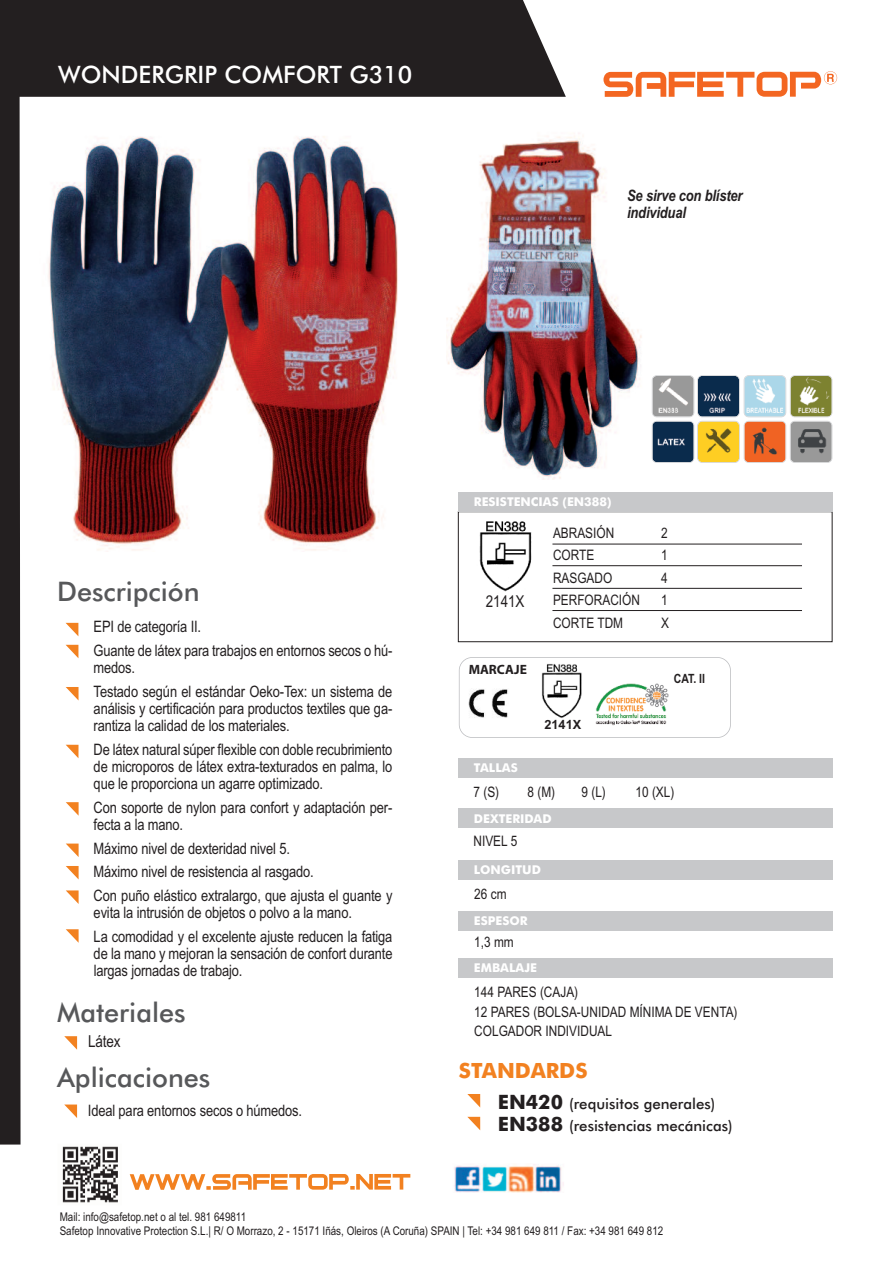
<style>
.page{position:relative;width:893px;height:1263px;background:#fff}
.page>*{position:absolute;margin:0;border:0;box-sizing:border-box;transform-origin:0 0}
.t1{font:500 27px "Futura BT";color:#57585a}
.t2{font:500 24px "Futura BT";color:#fff}
.t3{font:700 21px "Futura BT";color:#f28120}
.t4{font:16.5px "Arial Narrow";letter-spacing:-.01em;color:#231f20}
.t5{font:16.35px "Arial Narrow";color:#231f20}
.t6{font:15.75px/23.7px "Arial Narrow";letter-spacing:-.01em;color:#231f20}
.t7{font:italic 700 15.75px/17px "Arial Narrow";letter-spacing:-.01em;color:#231f20}
.t8{font:500 15px/21.9px "Futura BT";color:#231f20}
.t9{font:14.4px/19.5px "Arial Narrow";color:#231f20}
.t10{font:700 13.5px "Myriad Pro";color:#231f20}
.t11{font:700 12.75px "Arial Narrow";color:#231f20}
.t12{font:700 12.75px "Arial";color:#231f20}
.t13{font:700 12.15px "Futura BT";color:#fff}
.t14{font:12px/14.2px "Arial Narrow";color:#231f20}
.s1{font-weight:700;font-size:19.8px}
</style>
<div class="page">
<img style="left:446px;top:133px;width:196px;height:346px">
<img style="left:48px;top:136px;width:350px;height:415px">
<div style="left:21px;top:0;width:545px;height:97px;background:#231f20"></div>
<div style="left:458px;top:511px;width:374px;height:131px;border:1px solid #231f20"></div>
<svg style="left:130px;top:1174px;width:280px;height:16px"></svg>
<img style="left:62px;top:1146px;width:56px;height:57px">
<svg style="left:603px;top:71px;width:234px;height:26px"></svg>
<img style="left:454px;top:1164px;width:110px;height:29px">
<svg style="left:467px;top:1094px;width:13px;height:13px"></svg>
<svg style="left:467px;top:1117px;width:13px;height:13px"></svg>
<svg style="left:66px;top:623px;width:12px;height:13px"></svg>
<svg style="left:64px;top:1036px;width:13px;height:14px"></svg>
<svg style="left:66px;top:645px;width:12px;height:13px"></svg>
<svg style="left:66px;top:745px;width:13px;height:13px"></svg>
<svg style="left:66px;top:687px;width:13px;height:13px"></svg>
<svg style="left:66px;top:802px;width:13px;height:14px"></svg>
<svg style="left:66px;top:843px;width:13px;height:14px"></svg>
<svg style="left:66px;top:866px;width:13px;height:13px"></svg>
<svg style="left:66px;top:890px;width:13px;height:14px"></svg>
<svg style="left:66px;top:929px;width:13px;height:14px"></svg>
<div style="left:458px;top:492px;width:374px;height:19px;background:#c7c8ca"></div>
<div style="left:458px;top:758px;width:374px;height:20px;background:#c7c8ca"></div>
<div style="left:458px;top:860px;width:375px;height:20px;background:#c7c8ca"></div>
<div style="left:458px;top:911px;width:375px;height:19px;background:#c7c8ca"></div>
<div style="left:458px;top:958px;width:375px;height:19px;background:#c7c8ca"></div>
<svg style="left:64px;top:1104px;width:13px;height:14px"></svg>
<div style="left:0;top:0;width:21px;height:1144px;background:#231f20"></div>
<img style="left:479px;top:521px;width:53px;height:71px">
<hr style="left:552px;top:544px;width:250px;height:1px;background:#231f20">
<hr style="left:552px;top:565px;width:250px;height:1px;background:#231f20">
<hr style="left:552px;top:588px;width:250px;height:1px;background:#231f20">
<hr style="left:552px;top:610px;width:250px;height:1px;background:#231f20">
<div style="left:458px;top:809px;width:374px;height:19px;background:#c7c8ca"></div>
<img style="left:652px;top:376px;width:42px;height:41px;border-radius:4px">
<div style="left:652px;top:375px;width:42px;height:42px;border:2px solid #d1d2d4;border-radius:5px"></div>
<img style="left:744px;top:422px;width:41px;height:40px;border-radius:4px">
<div style="left:744px;top:421px;width:42px;height:42px;border:2px solid #d1d2d4;border-radius:5px"></div>
<img style="left:791px;top:422px;width:41px;height:40px;border-radius:4px">
<div style="left:790px;top:421px;width:42px;height:42px;border:2px solid #d1d2d4;border-radius:5px"></div>
<img style="left:652px;top:422px;width:42px;height:40px;border-radius:4px">
<div style="left:652px;top:421px;width:42px;height:42px;border:2px solid #d1d2d4;border-radius:5px"></div>
<img style="left:744px;top:376px;width:41px;height:41px;border-radius:4px">
<div style="left:744px;top:375px;width:42px;height:42px;border:2px solid #d1d2d4;border-radius:5px"></div>
<img style="left:791px;top:376px;width:41px;height:41px;border-radius:4px">
<div style="left:790px;top:375px;width:42px;height:42px;border:2px solid #d1d2d4;border-radius:5px"></div>
<img style="left:698px;top:422px;width:41px;height:40px;border-radius:4px">
<div style="left:697px;top:421px;width:43px;height:42px;border:2px solid #d1d2d4;border-radius:5px"></div>
<img style="left:698px;top:376px;width:41px;height:41px;border-radius:4px">
<div style="left:697px;top:375px;width:43px;height:42px;border:2px solid #d1d2d4;border-radius:5px"></div>
<div style="left:459px;top:657px;width:272px;height:81px;border:2px solid #bcbdc0;border-radius:14px"></div>
<img style="left:541px;top:664px;width:41px;height:54px">
<img style="left:468px;top:689px;width:40px;height:29px">
<img style="left:595px;top:684px;width:74px;height:42px">
<h2 class="t2" style="left:58px;top:61px;width:355px">WONDERGRIP COMFORT G310</h2>
<p class="t7" style="left:627px;top:188px;width:117px">Se sirve con blíster individual</p>
<h1 class="t1" style="left:57px;top:575px;width:144px">Descripción</h1>
<p class="t6" style="left:94px;top:615px;width:300px">EPI de categoría II.<br>Guante de látex para trabajos en entornos secos o hú-</p>
<p class="t6" style="left:94px;top:656px;width:300px">medos.<br>Testado según el estándar Oeko-Tex: un sistema de</p>
<p class="t6" style="left:94px;top:700px;width:300px;line-height:17.2px">análisis y certificación para productos textiles que ga&shy;rantiza la calidad de los materiales.</p>
<p class="t6" style="left:94px;top:741px;width:300px;line-height:17.2px;text-align:justify">De látex natural súper flexible con doble recubrimiento de microporos de látex extra-texturados en palma, lo que le proporciona un agarre optimizado.</p>
<p class="t6" style="left:94px;top:799px;width:300px;line-height:17.2px">Con soporte de nylon para confort y adaptación per&shy;fecta a la mano.</p>
<p class="t6" style="left:94px;top:836px;width:300px">Máximo nivel de dexteridad nivel 5.<br>Máximo nivel de resistencia al rasgado.<br>Con puño elástico extralargo, que ajusta el guante y</p>
<p class="t6" style="left:94px;top:901px;width:300px">evita la intrusión de objetos o polvo a la mano.<br>La comodidad y el excelente ajuste reducen la fatiga</p>
<p class="t6" style="left:94px;top:945px;width:300px;line-height:17.2px">de la mano y mejoran la sensación de confort durante largas jornadas de trabajo.</p>
<h1 class="t1" style="left:57px;top:997px;width:130px">Materiales</h1>
<p class="t4" style="left:88px;top:1032px;width:34px">Látex</p>
<p class="t13" style="left:474px;top:495px;width:139px">RESISTENCIAS (EN388)</p>
<p class="t5" style="left:486px;top:592px;width:40px">2141X</p>
<p class="t10" style="left:469px;top:664px;width:60px">MARCAJE</p>
<p class="t13" style="left:474px;top:761px;width:45px">TALLAS</p>
<p class="t9" style="left:553px;top:523px;width:63px">ABRASIÓN</p>
<p class="t9" style="left:661px;top:523px;width:8px">2</p>
<p class="t9" style="left:553px;top:545px;width:43px">CORTE</p>
<p class="t9" style="left:661px;top:545px;width:8px">1</p>
<p class="t9" style="left:553px;top:568px;width:61px">RASGADO</p>
<p class="t9" style="left:661px;top:568px;width:8px">4</p>
<p class="t9" style="left:553px;top:590px;width:89px">PERFORACIÓN</p>
<p class="t9" style="left:661px;top:590px;width:8px">1</p>
<p class="t9" style="left:553px;top:613px;width:72px">CORTE TDM</p>
<p class="t9" style="left:661px;top:613px;width:9px">X</p>
<p class="t12" style="left:544px;top:717px;width:38px">2141X</p>
<p class="t11" style="left:674px;top:671px;width:33px">CAT. II</p>
<p class="t9" style="left:473px;top:782px;width:27px">7 (S)</p>
<p class="t9" style="left:527px;top:782px;width:29px">8 (M)</p>
<p class="t9" style="left:581px;top:782px;width:26px">9 (L)</p>
<p class="t9" style="left:635px;top:782px;width:40px">10 (XL)</p>
<p class="t13" style="left:474px;top:811px;width:79px">DEXTERIDAD</p>
<p class="t9" style="left:473px;top:831px;width:45px">NIVEL 5</p>
<p class="t13" style="left:474px;top:863px;width:69px">LONGITUD</p>
<p class="t9" style="left:474px;top:884px;width:34px">26 cm</p>
<p class="t9" style="left:474px;top:932px;width:41px">1,3 mm</p>
<p class="t9" style="left:474px;top:982px;width:265px">144 PARES (CAJA)<br>12 PARES (BOLSA-UNIDAD MÍNIMA DE VENTA)<br>COLGADOR INDIVIDUAL</p>
<p class="t13" style="left:474px;top:913px;width:55px">ESPESOR</p>
<p class="t13" style="left:474px;top:960px;width:65px">EMBALAJE</p>
<h1 class="t1" style="left:57px;top:1062px;width:155px">Aplicaciones</h1>
<h3 class="t3" style="left:459px;top:1058px;width:130px">STANDARDS</h3>
<p class="t8" style="left:498px;top:1093px;width:236px"><span class="s1">EN420</span> (requisitos generales)<br><span class="s1">EN388</span> (resistencias mecánicas)</p>
<p class="t6" style="left:88px;top:1098px;width:216px">Ideal para entornos secos o húmedos.</p>
<p class="t14" style="left:60px;top:1209px;width:605px">Mail: info@safetop.net o al tel. 981 649811<br>Safetop Innovative Protection S.L.| R/ O Morrazo, 2 - 15171 Iñás, Oleiros (A Coruña) SPAIN | Tel: +34 981 649 811 / Fax: +34 981 649 812</p>
</div>
